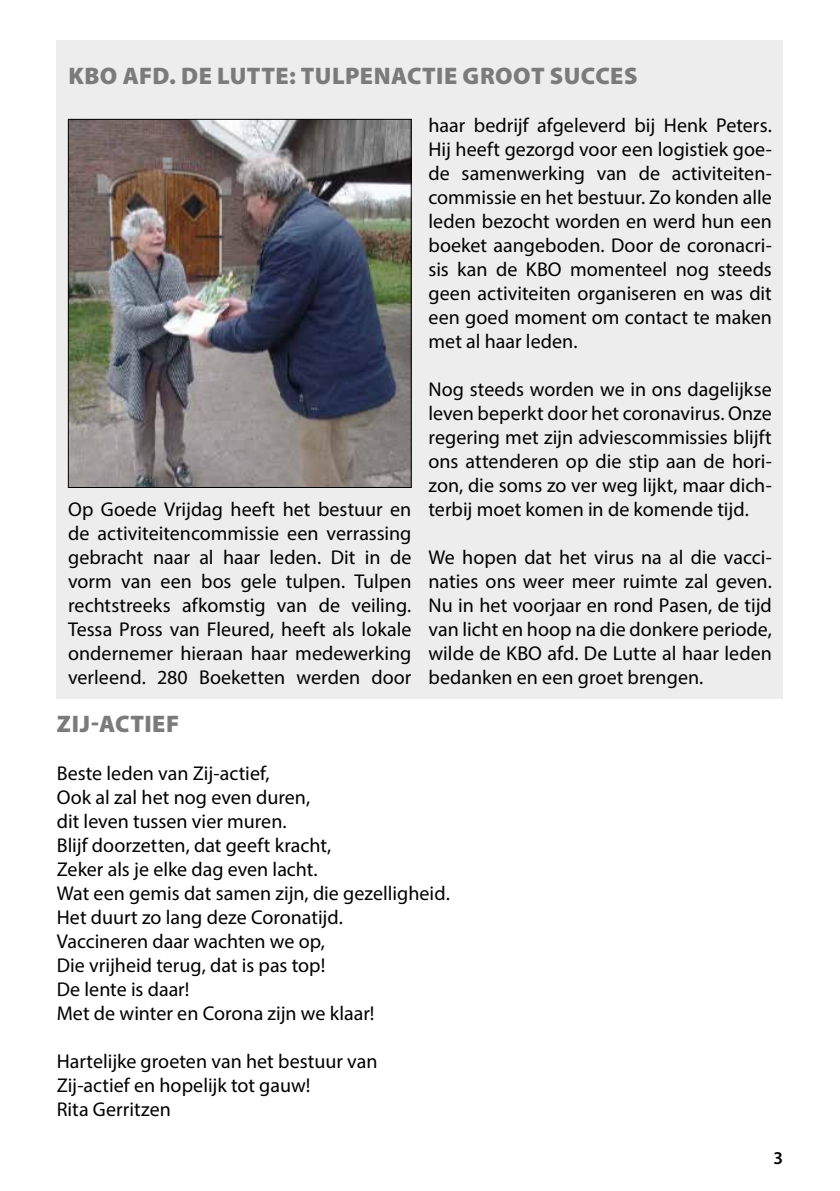
<style>
.page{position:relative;width:840px;height:1191px;background:#fff}
.page>*{position:absolute;margin:0;border:0;box-sizing:border-box;transform-origin:0 0}
.t1{font:900 24px "Myriad Pro";letter-spacing:.015em;color:#7c7b7b}
.t2{font:20px/24px "Myriad Pro";color:#000;text-align:justify}
.t3{font:600 18px "Myriad Pro";color:#000}
</style>
<div class="page">
<div style="left:57px;top:40px;width:725px;height:659px;background:#ededed"></div>
<img style="left:70px;top:121px;width:339px;height:365px">
<div style="left:68px;top:119px;width:343px;height:369px;border:1px solid #000"></div>
<p class="t1" style="left:68px;top:59px;width:570px">KBO AFD. DE LUTTE: TULPENACTIE GROOT SUCCES</p>
<p class="t2" style="left:68px;top:497px;width:345px">Op Goede Vrijdag heeft het bestuur en de activiteitencommissie een verrassing gebracht naar al haar leden. Dit in de vorm van een bos gele tulpen. Tulpen rechtstreeks afkomstig van de veiling.<br>Tessa Pross van Fleured, heeft als lokale ondernemer hieraan haar medewerking verleend. 280 Boeketten werden door</p>
<p class="t1" style="left:57px;top:707px;width:124px">ZIJ-ACTIEF</p>
<p class="t2" style="left:428px;top:113px;width:345px">haar bedrijf afgeleverd bij Henk Peters.<br>Hij heeft gezorgd voor een logistiek goe&shy;de samenwerking van de activiteiten&shy;commissie en het bestuur. Zo konden alle leden bezocht worden en werd hun een boeket aangeboden. Door de coronacri&shy;sis kan de KBO momenteel nog steeds geen activiteiten organiseren en was dit een goed moment om contact te maken met al haar leden.</p>
<p class="t2" style="left:428px;top:377px;width:345px">Nog steeds worden we in ons dagelijkse leven beperkt door het coronavirus. Onze regering met zijn adviescommissies blijft ons attenderen op die stip aan de hori&shy;zon, die soms zo ver weg lijkt, maar dich&shy;terbij moet komen in de komende tijd.</p>
<p class="t2" style="left:428px;top:545px;width:345px">We hopen dat het virus na al die vacci&shy;naties ons weer meer ruimte zal geven.<br>Nu in het voorjaar en rond Pasen, de tijd van licht en hoop na die donkere periode, wilde de KBO afd. De Lutte al haar leden bedanken en een groet brengen.</p>
<p class="t2" style="left:57px;top:761px;width:394px;text-align:left">Beste leden van Zij-actief,<br>Ook al zal het nog even duren,<br>dit leven tussen vier muren.<br>Blijf doorzetten, dat geeft kracht,<br>Zeker als je elke dag even lacht.<br>Wat een gemis dat samen zijn, die gezelligheid.<br>Het duurt zo lang deze Coronatijd.<br>Vaccineren daar wachten we op,<br>Die vrijheid terug, dat is pas top!<br>De lente is daar!<br>Met de winter en Corona zijn we klaar!</p>
<p class="t2" style="left:57px;top:1049px;width:322px;text-align:left">Hartelijke groeten van het bestuur van<br>Zij-actief en hopelijk tot gauw!<br>Rita Gerritzen</p>
<p class="t3" style="left:773px;top:1146px;width:11px">3</p>
</div>
